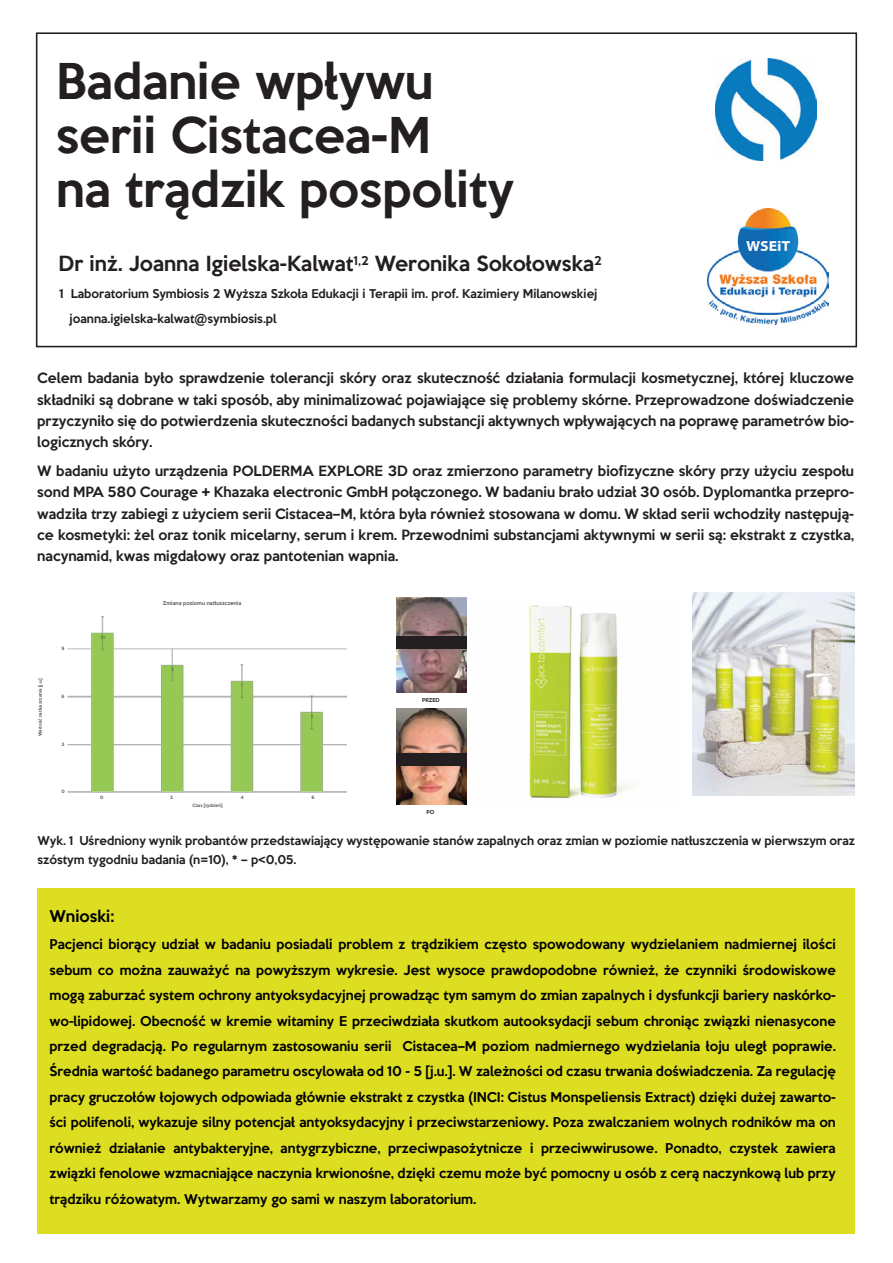
<style>
.page{position:relative;width:893px;height:1263px;background:#fff}
.page>*{position:absolute;margin:0;border:0;box-sizing:border-box;transform-origin:0 0}
.t1{font:500 45.15px/54.2px "Keep Calm";color:#231f20}
.t2{font:500 19.05px "Keep Calm";color:#231f20}
.t3{font:500 14.85px "Keep Calm";color:#000}
.t4{font:500 13.05px/21.1px "Keep Calm";color:#231f20;text-align:justify}
.t5{font:500 12.3px/25.5px "Keep Calm";color:#000;text-align:justify}
.t6{font:500 11.1px/19px "Keep Calm";color:#231f20}
.t7{font:500 4.95px "Keep Calm";color:#58595b}
.t8{font:500 4.95px "Keep Calm";color:#231f20}
.t9{font:500 4.2px "Keep Calm";color:#58595b}
</style>
<div class="page">
<div style="left:37px;top:888px;width:818px;height:345px;background:#ddde21"></div>
<img style="left:692px;top:593px;width:162px;height:203px">
<img style="left:715px;top:58px;width:102px;height:102px">
<img style="left:707px;top:208px;width:122px;height:117px">
<img style="left:67px;top:616px;width:280px;height:177px">
<img style="left:527px;top:605px;width:108px;height:194px">
<img style="left:396px;top:709px;width:71px;height:95px">
<img style="left:396px;top:597px;width:71px;height:96px">
<div style="left:396px;top:636px;width:71px;height:13px;background:#231f20"></div>
<div style="left:396px;top:753px;width:71px;height:13px;background:#231f20"></div>
<div style="left:36px;top:32px;width:821px;height:315px;border:2px solid #231f20"></div>
<h1 class="t1" style="left:56px;top:50px;width:460px">Badanie wpływu serii Cistacea-M<br>na trądzik pospolity</h1>
<h2 class="t2" style="left:59px;top:247px;width:545px">Dr inż. Joanna Igielska-Kalwat<sup>1,2</sup> Weronika Sokołowska<sup>2</sup></h2>
<p class="t6" style="left:59px;top:283px;width:540px">1 Laboratorium Symbiosis 2 Wyższa Szkoła Edukacji i Terapii im. prof. Kazimiery Milanowskiej</p>
<p class="t6" style="left:70px;top:308px;width:208px">joanna.igielska-kalwat@symbiosis.pl</p>
<p class="t4" style="left:37px;top:367px;width:818px">Celem badania było sprawdzenie tolerancji skóry oraz skuteczność działania formulacji kosmetycznej, której kluczowe składniki są dobrane w taki sposób, aby minimalizować pojawiające się problemy skórne. Przeprowadzone doświadczenie przyczyniło się do potwierdzenia skuteczności badanych substancji aktywnych wpływających na poprawę parametrów bio&shy;logicznych skóry.</p>
<p class="t4" style="left:37px;top:459px;width:818px">W badaniu użyto urządzenia POLDERMA EXPLORE 3D oraz zmierzono parametry biofizyczne skóry przy użyciu zespołu sond MPA 580 Courage + Khazaka electronic GmbH połączonego. W badaniu brało udział 30 osób. Dyplomantka przepro&shy;wadziła trzy zabiegi z użyciem serii Cistacea–M, która była również stosowana w domu. W skład serii wchodziły następują&shy;ce kosmetyki: żel oraz tonik micelarny, serum i krem. Przewodnimi substancjami aktywnymi w serii są: ekstrakt z czystka, nacynamid, kwas migdałowy oraz pantotenian wapnia.</p>
<p class="t9" style="left:36px;top:736px;width:60px;rotate:-90deg">Wartość natłuszczenia [j.u.]</p>
<p class="t9" style="left:61px;top:645px;width:4px">9</p>
<p class="t9" style="left:61px;top:693px;width:5px">6</p>
<p class="t9" style="left:61px;top:740px;width:4px">3</p>
<p class="t9" style="left:61px;top:787px;width:5px">0</p>
<p class="t7" style="left:163px;top:599px;width:80px">Zmiana poziomu natłuszczenia</p>
<p class="t9" style="left:100px;top:794px;width:5px">0</p>
<p class="t9" style="left:170px;top:794px;width:4px">2</p>
<p class="t9" style="left:241px;top:794px;width:4px">4</p>
<p class="t9" style="left:311px;top:794px;width:5px">6</p>
<p class="t9" style="left:192px;top:802px;width:32px">Czas [tydzień]</p>
<p class="t8" style="left:422px;top:695px;width:19px">PRZED</p>
<p class="t8" style="left:427px;top:808px;width:9px">PO</p>
<p class="t6" style="left:37px;top:830px;width:819px">Wyk. 1 Uśredniony wynik probantów przedstawiający występowanie stanów zapalnych oraz zmian w poziomie natłuszczenia w pierwszym oraz szóstym tygodniu badania (n=10), * – p&lt;0,05.</p>
<p class="t3" style="left:50px;top:903px;width:66px">Wnioski:</p>
<p class="t5" style="left:50px;top:930px;width:788px">Pacjenci biorący udział w badaniu posiadali problem z trądzikiem często spowodowany wydzielaniem nadmiernej ilości sebum co można zauważyć na powyższym wykresie. Jest wysoce prawdopodobne również, że czynniki środowiskowe mogą zaburzać system ochrony antyoksydacyjnej prowadząc tym samym do zmian zapalnych i dysfunkcji bariery naskórko&shy;wo-lipidowej. Obecność w kremie witaminy E przeciwdziała skutkom autooksydacji sebum chroniąc związki nienasycone przed degradacją. Po regularnym zastosowaniu serii Cistacea–M poziom nadmiernego wydzielania łoju uległ poprawie.<br>Średnia wartość badanego parametru oscylowała od 10 - 5 [j.u.]. W zależności od czasu trwania doświadczenia. Za regulację pracy gruczołów łojowych odpowiada głównie ekstrakt z czystka (INCI: Cistus Monspeliensis Extract) dzięki dużej zawarto&shy;ści polifenoli, wykazuje silny potencjał antyoksydacyjny i przeciwstarzeniowy. Poza zwalczaniem wolnych rodników ma on również działanie antybakteryjne, antygrzybiczne, przeciwpasożytnicze i przeciwwirusowe. Ponadto, czystek zawiera związki fenolowe wzmacniające naczynia krwionośne, dzięki czemu może być pomocny u osób z cerą naczynkową lub przy trądziku różowatym. Wytwarzamy go sami w naszym laboratorium.</p>
</div>
